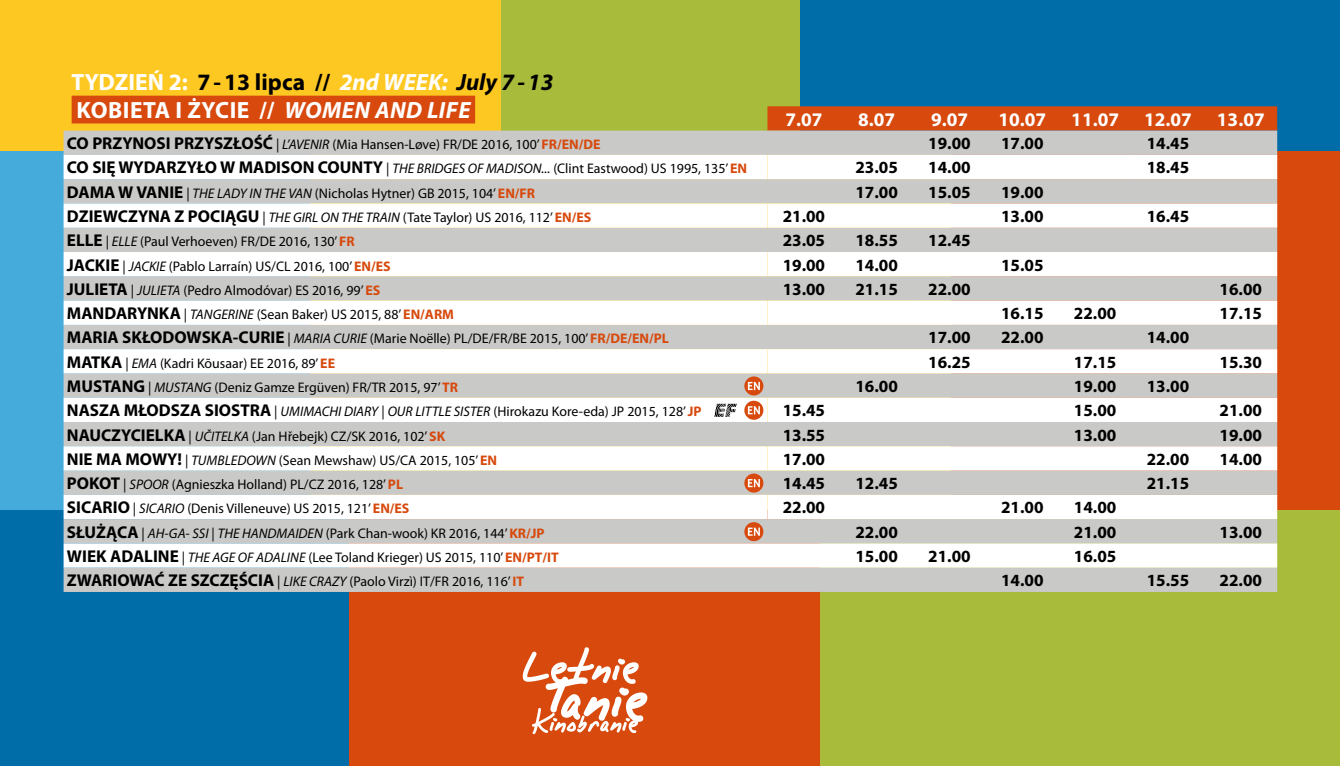
<style>
.page{position:relative;width:1340px;height:766px;background:#fff}
.page>*{position:absolute;margin:0;border:0;box-sizing:border-box;transform-origin:0 0}
.t1{font:700 23.62px/28.3px "Myriad Pro";color:#fff}
.t2{font:700 19.35px "Myriad Pro";color:#fff}
.t3{font:700 17.1px "Myriad Pro";color:#000}
.t4{font:13.95px "Myriad Pro";color:#000}
.s1{color:#000}
.s2{font-style:italic}
.s3{font-style:italic;color:#000}
.s4{font-weight:700;font-size:17.1px}
.s5{font-weight:700;color:#d7490c}
.s6{font-weight:400;font-size:13.95px}
.s7{font-weight:400;font-style:italic;font-size:13.95px}
.s8{font-size:13.95px;color:#d7490c}
</style>
<div class="page">
<div style="left:0;top:509px;width:438px;height:256px;background:#006da8"></div>
<div style="left:349px;top:509px;width:471px;height:256px;background:#d7490c"></div>
<div style="left:820px;top:509px;width:519px;height:256px;background:#a8bb3a"></div>
<div style="left:0;top:0;width:501px;height:151px;background:#fec823"></div>
<div style="left:501px;top:0;width:299px;height:151px;background:#a8bb3a"></div>
<div style="left:800px;top:0;width:539px;height:151px;background:#006da8"></div>
<div style="left:0;top:151px;width:311px;height:358px;background:#44abdb"></div>
<div style="left:951px;top:151px;width:388px;height:358px;background:#d7490c"></div>
<svg style="left:522px;top:647px;width:125px;height:87px"></svg>
<div style="left:767px;top:106px;width:510px;height:24px;background:#d7490c"></div>
<div style="left:64px;top:130px;width:1213px;height:461px;background:#c9c9c8"></div>
<svg style="left:64px;top:155px;width:1213px;height:412px;fill:#fff"></svg>
<div style="left:72px;top:96px;width:403px;height:27px;background:#d7490c"></div>
<svg style="left:744px;top:376px;width:19px;height:19px"></svg>
<svg style="left:748px;top:382px;width:12px;height:8px"></svg>
<svg style="left:744px;top:400px;width:19px;height:19px"></svg>
<svg style="left:748px;top:406px;width:12px;height:8px"></svg>
<svg style="left:744px;top:473px;width:19px;height:19px"></svg>
<svg style="left:748px;top:479px;width:12px;height:8px"></svg>
<svg style="left:744px;top:522px;width:19px;height:19px"></svg>
<svg style="left:748px;top:527px;width:12px;height:8px"></svg>
<svg style="left:714px;top:403px;width:22px;height:13px"></svg>
<h1 class="t1" style="left:72px;top:67px;width:483px">TYDZIEŃ 2: <span class="s1">7-13 lipca //</span> <span class="s2">2nd WEEK:</span> <span class="s3">July 7-13<br></span>KOBIETA I ŻYCIE // <span class="s2">WOMEN AND LIFE</span></h1>
<h2 class="t2" style="left:785px;top:106px;width:39px">7.07</h2>
<h2 class="t2" style="left:858px;top:106px;width:39px">8.07</h2>
<h2 class="t2" style="left:931px;top:106px;width:39px">9.07</h2>
<h2 class="t2" style="left:998px;top:106px;width:49px">10.07</h2>
<h2 class="t2" style="left:1071px;top:106px;width:49px">11.07</h2>
<h2 class="t2" style="left:1144px;top:106px;width:49px">12.07</h2>
<h2 class="t2" style="left:1216px;top:106px;width:49px">13.07</h2>
<p class="t4" style="left:67px;top:136px;width:535px"><span class="s4">CO PRZYNOSI PRZYSZŁOŚĆ</span> | <span class="s2">L’AVENIR</span> (Mia Hansen-Løve) FR/DE 2016, 100’ <span class="s5">FR/EN/DE</span></p>
<p class="t3" style="left:928px;top:132px;width:44px">19.00</p>
<p class="t3" style="left:1001px;top:132px;width:44px">17.00</p>
<p class="t3" style="left:1146px;top:132px;width:44px">14.45</p>
<p class="t3" style="left:67px;top:156px;width:681px">CO SIĘ WYDARZYŁO W MADISON COUNTY <span class="s6">|</span> <span class="s7">THE BRIDGES OF MADISON...</span> <span class="s6">(Clint Eastwood) US 1995, 135’</span> <span class="s8">EN</span></p>
<p class="t3" style="left:855px;top:156px;width:44px">23.05</p>
<p class="t3" style="left:928px;top:156px;width:44px">14.00</p>
<p class="t3" style="left:1146px;top:156px;width:44px">18.45</p>
<p class="t4" style="left:67px;top:184px;width:470px"><span class="s4">DAMA W VANIE</span> | <span class="s2">THE LADY IN THE VAN</span> (Nicholas Hytner) GB 2015, 104’ <span class="s5">EN/FR</span></p>
<p class="t3" style="left:855px;top:181px;width:44px">17.00</p>
<p class="t3" style="left:928px;top:181px;width:44px">15.05</p>
<p class="t3" style="left:1001px;top:181px;width:44px">19.00</p>
<p class="t4" style="left:67px;top:209px;width:526px"><span class="s4">DZIEWCZYNA Z POCIĄGU</span> | <span class="s2">THE GIRL ON THE TRAIN</span> (Tate Taylor) US 2016, 112’ <span class="s5">EN/ES</span></p>
<p class="t3" style="left:782px;top:205px;width:44px">21.00</p>
<p class="t3" style="left:1001px;top:205px;width:44px">13.00</p>
<p class="t3" style="left:1146px;top:205px;width:44px">16.45</p>
<p class="t4" style="left:67px;top:233px;width:289px"><span class="s4">ELLE</span> | <span class="s2">ELLE</span> (Paul Verhoeven) FR/DE 2016, 130’ <span class="s5">FR</span></p>
<p class="t3" style="left:782px;top:229px;width:44px">23.05</p>
<p class="t3" style="left:855px;top:229px;width:44px">18.55</p>
<p class="t3" style="left:928px;top:229px;width:44px">12.45</p>
<p class="t4" style="left:67px;top:257px;width:325px"><span class="s4">JACKIE</span> | <span class="s2">JACKIE</span> (Pablo Larraín) US/CL 2016, 100’ <span class="s5">EN/ES</span></p>
<p class="t3" style="left:782px;top:253px;width:44px">19.00</p>
<p class="t3" style="left:855px;top:253px;width:44px">14.00</p>
<p class="t3" style="left:1001px;top:253px;width:44px">15.05</p>
<p class="t4" style="left:67px;top:281px;width:315px"><span class="s4">JULIETA</span> | <span class="s2">JULIETA</span> (Pedro Almodóvar) ES 2016, 99’ <span class="s5">ES</span></p>
<p class="t3" style="left:782px;top:278px;width:44px">13.00</p>
<p class="t3" style="left:855px;top:278px;width:44px">21.15</p>
<p class="t3" style="left:928px;top:278px;width:44px">22.00</p>
<p class="t3" style="left:1219px;top:278px;width:44px">16.00</p>
<p class="t4" style="left:67px;top:306px;width:388px"><span class="s4">MANDARYNKA</span> | <span class="s2">TANGERINE</span> (Sean Baker) US 2015, 88’ <span class="s5">EN/ARM</span></p>
<p class="t3" style="left:1001px;top:302px;width:44px">16.15</p>
<p class="t3" style="left:1073px;top:302px;width:44px">22.00</p>
<p class="t3" style="left:1219px;top:302px;width:44px">17.15</p>
<p class="t4" style="left:67px;top:330px;width:603px"><span class="s4">MARIA SKŁODOWSKA-CURIE</span> | <span class="s2">MARIA CURIE</span> (Marie Noëlle) PL/DE/FR/BE 2015, 100’ <span class="s5">FR/DE/EN/PL</span></p>
<p class="t3" style="left:928px;top:326px;width:44px">17.00</p>
<p class="t3" style="left:1001px;top:326px;width:44px">22.00</p>
<p class="t3" style="left:1146px;top:326px;width:44px">14.00</p>
<p class="t4" style="left:67px;top:354px;width:270px"><span class="s4">MATKA</span> | <span class="s2">EMA</span> (Kadri Kõusaar) EE 2016, 89’ <span class="s5">EE</span></p>
<p class="t3" style="left:928px;top:350px;width:44px">16.25</p>
<p class="t3" style="left:1073px;top:350px;width:44px">17.15</p>
<p class="t3" style="left:1219px;top:350px;width:44px">15.30</p>
<p class="t4" style="left:67px;top:378px;width:393px"><span class="s4">MUSTANG</span> | <span class="s2">MUSTANG</span> (Deniz Gamze Ergüven) FR/TR 2015, 97’ <span class="s5">TR</span></p>
<p class="t3" style="left:855px;top:375px;width:44px">16.00</p>
<p class="t3" style="left:1073px;top:375px;width:44px">19.00</p>
<p class="t3" style="left:1146px;top:375px;width:44px">13.00</p>
<p class="t4" style="left:67px;top:403px;width:636px"><span class="s4">NASZA MŁODSZA SIOSTRA</span> | <span class="s2">UMIMACHI DIARY</span> | <span class="s2">OUR LITTLE SISTER</span> (Hirokazu Kore-eda) JP 2015, 128’ <span class="s5">JP</span></p>
<p class="t3" style="left:782px;top:399px;width:44px">15.45</p>
<p class="t3" style="left:1073px;top:399px;width:44px">15.00</p>
<p class="t3" style="left:1219px;top:399px;width:44px">21.00</p>
<p class="t4" style="left:67px;top:427px;width:380px"><span class="s4">NAUCZYCIELKA</span> | <span class="s2">UČITELKA</span> (Jan Hřebejk) CZ/SK 2016, 102’ <span class="s5">SK</span></p>
<p class="t3" style="left:782px;top:423px;width:44px">13.55</p>
<p class="t3" style="left:1073px;top:423px;width:44px">13.00</p>
<p class="t3" style="left:1219px;top:423px;width:44px">19.00</p>
<p class="t4" style="left:67px;top:451px;width:432px"><span class="s4">NIE MA MOWY!</span> | <span class="s2">TUMBLEDOWN</span> (Sean Mewshaw) US/CA 2015, 105’ <span class="s5">EN</span></p>
<p class="t3" style="left:782px;top:448px;width:44px">17.00</p>
<p class="t3" style="left:1146px;top:448px;width:44px">22.00</p>
<p class="t3" style="left:1219px;top:448px;width:44px">14.00</p>
<p class="t4" style="left:67px;top:475px;width:338px"><span class="s4">POKOT</span> | <span class="s2">SPOOR</span> (Agnieszka Holland) PL/CZ 2016, 128’ <span class="s5">PL</span></p>
<p class="t3" style="left:782px;top:472px;width:44px">14.45</p>
<p class="t3" style="left:855px;top:472px;width:44px">12.45</p>
<p class="t3" style="left:1146px;top:472px;width:44px">21.15</p>
<p class="t4" style="left:67px;top:500px;width:344px"><span class="s4">SICARIO</span> | <span class="s2">SICARIO</span> (Denis Villeneuve) US 2015, 121’ <span class="s5">EN/ES</span></p>
<p class="t3" style="left:782px;top:496px;width:44px">22.00</p>
<p class="t3" style="left:1001px;top:496px;width:44px">21.00</p>
<p class="t3" style="left:1073px;top:496px;width:44px">14.00</p>
<p class="t4" style="left:67px;top:524px;width:479px"><span class="s4">SŁUŻĄCA</span> | <span class="s2">AH-GA- SSI</span> | <span class="s2">THE HANDMAIDEN</span> (Park Chan-wook) KR 2016, 144’ <span class="s5">KR/JP</span></p>
<p class="t3" style="left:855px;top:520px;width:44px">22.00</p>
<p class="t3" style="left:1073px;top:520px;width:44px">21.00</p>
<p class="t3" style="left:1219px;top:520px;width:44px">13.00</p>
<p class="t4" style="left:67px;top:548px;width:493px"><span class="s4">WIEK ADALINE</span> | <span class="s2">THE AGE OF ADALINE</span> (Lee Toland Krieger) US 2015, 110’ <span class="s5">EN/PT/IT</span></p>
<p class="t3" style="left:855px;top:545px;width:44px">15.00</p>
<p class="t3" style="left:928px;top:545px;width:44px">21.00</p>
<p class="t3" style="left:1073px;top:545px;width:44px">16.05</p>
<p class="t4" style="left:67px;top:572px;width:458px"><span class="s4">ZWARIOWAĆ ZE SZCZĘŚCIA</span> | <span class="s2">LIKE CRAZY</span> (Paolo Virzì) IT/FR 2016, 116’ <span class="s5">IT</span></p>
<p class="t3" style="left:1001px;top:569px;width:44px">14.00</p>
<p class="t3" style="left:1146px;top:569px;width:44px">15.55</p>
<p class="t3" style="left:1219px;top:569px;width:44px">22.00</p>
</div>
